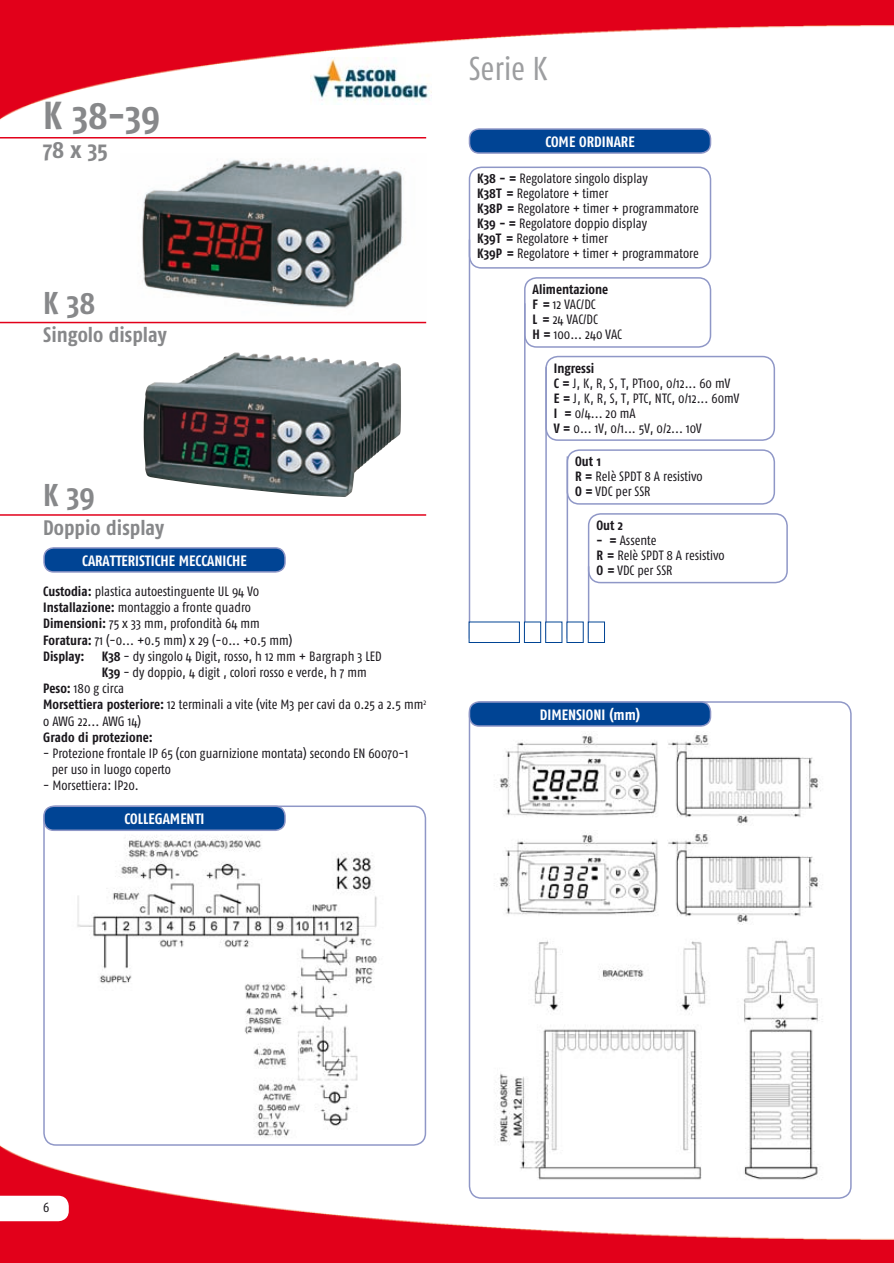
<style>
.page{position:relative;width:894px;height:1263px;background:#fff}
.page>*{position:absolute;margin:0;border:0;box-sizing:border-box;transform-origin:0 0}
.t1{font:700 39px "Fago Co";color:#87888a}
.t2{font:33px "Fago Co";color:#9d9ea0}
.t3{font:700 31.5px "Fago Co";color:#87888a}
.t4{font:700 24px "Fago Co";color:#87888a}
.t5{font:700 21px "Fago Co";color:#87888a}
.t6{font:700 15px "Fago Co";color:#fff}
.t7{font:13.5px/15px "Fago Co";color:#1a171c}
.t8{font:700 13.5px "Fago Co";color:#1a171c}
.s1{font-weight:700}
</style>
<div class="page">
<img style="left:0;top:1136px;width:893px;height:127px">
<img style="left:0;top:0;width:893px;height:120px">
<img style="left:311px;top:57px;width:120px;height:47px">
<div style="left:44px;top:548px;width:241px;height:24px;background:#004494;border-radius:10px"></div>
<div style="left:43px;top:547px;width:243px;height:26px;border:2px solid #8f97c7;border-radius:10px"></div>
<div style="left:469px;top:702px;width:381px;height:496px;background:#fff;border-radius:12px"></div>
<img style="left:500px;top:733px;width:321px;height:92px">
<div style="left:468px;top:701px;width:383px;height:498px;border:2px solid #8f97c7;border-radius:12px"></div>
<div style="left:469px;top:702px;width:241px;height:24px;background:#004494;border-radius:10px"></div>
<div style="left:468px;top:701px;width:243px;height:26px;border:2px solid #8f97c7;border-radius:10px"></div>
<img style="left:143px;top:352px;width:258px;height:145px">
<img style="left:121px;top:159px;width:305px;height:165px">
<div style="left:44px;top:806px;width:381px;height:339px;background:#fff;border-radius:12px"></div>
<img style="left:77px;top:827px;width:300px;height:310px">
<div style="left:43px;top:805px;width:383px;height:341px;border:2px solid #8f97c7;border-radius:12px"></div>
<div style="left:44px;top:806px;width:241px;height:24px;background:#004494;border-radius:10px"></div>
<div style="left:43px;top:805px;width:243px;height:26px;border:2px solid #8f97c7;border-radius:10px"></div>
<div style="left:469px;top:129px;width:241px;height:24px;background:#004494;border-radius:10px"></div>
<div style="left:468px;top:128px;width:243px;height:26px;border:2px solid #8f97c7;border-radius:10px"></div>
<div style="left:468px;top:167px;width:243px;height:102px;border:2px solid #8f97c7;border-radius:12px"></div>
<div style="left:524px;top:277px;width:187px;height:71px;border:2px solid #8f97c7;border-radius:12px"></div>
<div style="left:545px;top:356px;width:230px;height:85px;border:2px solid #8f97c7;border-radius:12px"></div>
<div style="left:566px;top:449px;width:209px;height:56px;border:2px solid #8f97c7;border-radius:12px"></div>
<div style="left:587px;top:513px;width:200px;height:70px;border:2px solid #8f97c7;border-radius:12px"></div>
<hr style="left:468px;top:240px;width:2px;height:399px;background:#8f97c7">
<hr style="left:524px;top:303px;width:1px;height:336px;background:#8f97c7">
<hr style="left:545px;top:367px;width:1px;height:272px;background:#8f97c7">
<hr style="left:566px;top:456px;width:2px;height:183px;background:#8f97c7">
<hr style="left:587px;top:566px;width:2px;height:73px;background:#8f97c7">
<img style="left:499px;top:832px;width:321px;height:93px">
<img style="left:495px;top:940px;width:328px;height:240px">
<svg style="left:0;top:1196px;width:69px;height:25px"></svg>
<hr style="left:0;top:514px;width:426px;height:2px;background:#e2001a">
<hr style="left:0;top:322px;width:426px;height:1px;background:#e2001a">
<hr style="left:0;top:137px;width:426px;height:1px;background:#e2001a">
<div style="left:468px;top:622px;width:51px;height:21px;background:#fff;border:1px solid #004494"></div>
<div style="left:524px;top:622px;width:17px;height:21px;background:#fff;border:1px solid #004494"></div>
<div style="left:545px;top:622px;width:17px;height:21px;background:#fff;border:1px solid #004494"></div>
<div style="left:566px;top:622px;width:17px;height:21px;background:#fff"></div>
<div style="left:587px;top:622px;width:17px;height:21px;background:#fff;border:1px solid #004494"></div>
<h1 class="t1" style="left:43px;top:92px;width:118px">K 38-39</h1>
<h3 class="t4" style="left:43px;top:135px;width:66px">78 x 35</h3>
<h3 class="t3" style="left:43px;top:284px;width:54px">K 38</h3>
<h3 class="t5" style="left:43px;top:323px;width:125px">Singolo display</h3>
<h3 class="t3" style="left:43px;top:477px;width:53px">K 39</h3>
<h3 class="t5" style="left:43px;top:515px;width:122px">Doppio display</h3>
<p class="t6" style="left:82px;top:552px;width:166px">Caratteristiche Meccaniche</p>
<p class="t7" style="left:43px;top:583px;width:250px;line-height:16.2px"><span class="s1">Custodia:</span> plastica autoestinguente UL 94 V0<br><span class="s1">Installazione:</span> montaggio a fronte quadro <span class="s1">Dimensioni:</span> 75 x 33 mm, profondità 64 mm <span class="s1">Foratura:</span> 71 (-0... +0.5 mm) x 29 (-0... +0.5 mm)<br><span class="s1">Display:</span></p>
<p class="t7" style="left:102px;top:648px;width:281px"><span class="s1">K38</span> - dy singolo 4 Digit, rosso, h 12 mm + Bargraph 3 LED</p>
<p class="t7" style="left:102px;top:665px;width:266px"><span class="s1">K39</span> - dy doppio, 4 digit , colori rosso e verde, h 7 mm</p>
<p class="t7" style="left:43px;top:681px;width:82px"><span class="s1">Peso:</span> 180 g circa</p>
<p class="t7" style="left:43px;top:697px;width:384px"><span class="s1">Morsettiera posteriore:</span> 12 terminali a vite (vite M3 per cavi da 0.25 a 2.5 mm<sup>2</sup></p>
<p class="t7" style="left:43px;top:713px;width:99px">o AWG 22... AWG 14)</p>
<p class="t8" style="left:43px;top:729px;width:111px">Grado di protezione:</p>
<p class="t7" style="left:52px;top:745px;width:358px;line-height:16.2px;text-indent:-9px">- Protezione frontale IP 65 (con guarnizione montata) secondo EN 60070-1 per uso in luogo coperto</p>
<p class="t7" style="left:43px;top:778px;width:97px">- Morsettiera: IP20.</p>
<p class="t6" style="left:124px;top:810px;width:81px">Collegamenti</p>
<h2 class="t2" style="left:468px;top:50px;width:80px">Serie K</h2>
<p class="t6" style="left:545px;top:133px;width:9px">COME</p>
<p class="t6" style="left:579px;top:133px;width:8px">ORDINARE</p>
<p class="t7" style="left:477px;top:171px;width:223px"><span class="s1">K38 - =</span> Regolatore singolo display<br><span class="s1">K38T =</span> Regolatore + timer<br><span class="s1">K38P =</span> Regolatore + timer + programmatore <span class="s1">K39 - =</span> Regolatore doppio display<br><span class="s1">K39T =</span> Regolatore + timer<br><span class="s1">K39P =</span> Regolatore + timer + programmatore</p>
<p class="t7" style="left:532px;top:282px;width:91px"><span class="s1">Alimentazione<br>F =</span> 12 VAC/DC<br><span class="s1">L =</span> 24 VAC/DC<br><span class="s1">H =</span> 100... 240 VAC</p>
<p class="t7" style="left:553px;top:360px;width:187px"><span class="s1">Ingressi<br>C =</span> J, K, R, S, T, PT100, 0/12... 60 mV<br><span class="s1">E =</span> J, K, R, S, T, PTC, NTC, 0/12... 60mV<br><span class="s1">I =</span> 0/4... 20 mA<br><span class="s1">V =</span> 0... 1V, 0/1... 5V, 0/2... 10V</p>
<p class="t7" style="left:575px;top:454px;width:129px"><span class="s1">Out 1<br>R =</span> Relè SPDT 8 A resistivo<br><span class="s1">O =</span> VDC per SSR</p>
<p class="t8" style="left:596px;top:517px;width:28px">Out 2</p>
<p class="t7" style="left:596px;top:533px;width:130px"><span class="s1">- =</span> Assente<br><span class="s1">R =</span> Relè SPDT 8 A resistivo<br><span class="s1">O =</span> VDC per SSR</p>
<p class="t6" style="left:539px;top:706px;width:102px">Dimensioni (mm)</p>
<p class="t7" style="left:43px;top:1200px;width:8px">6</p>
</div>
